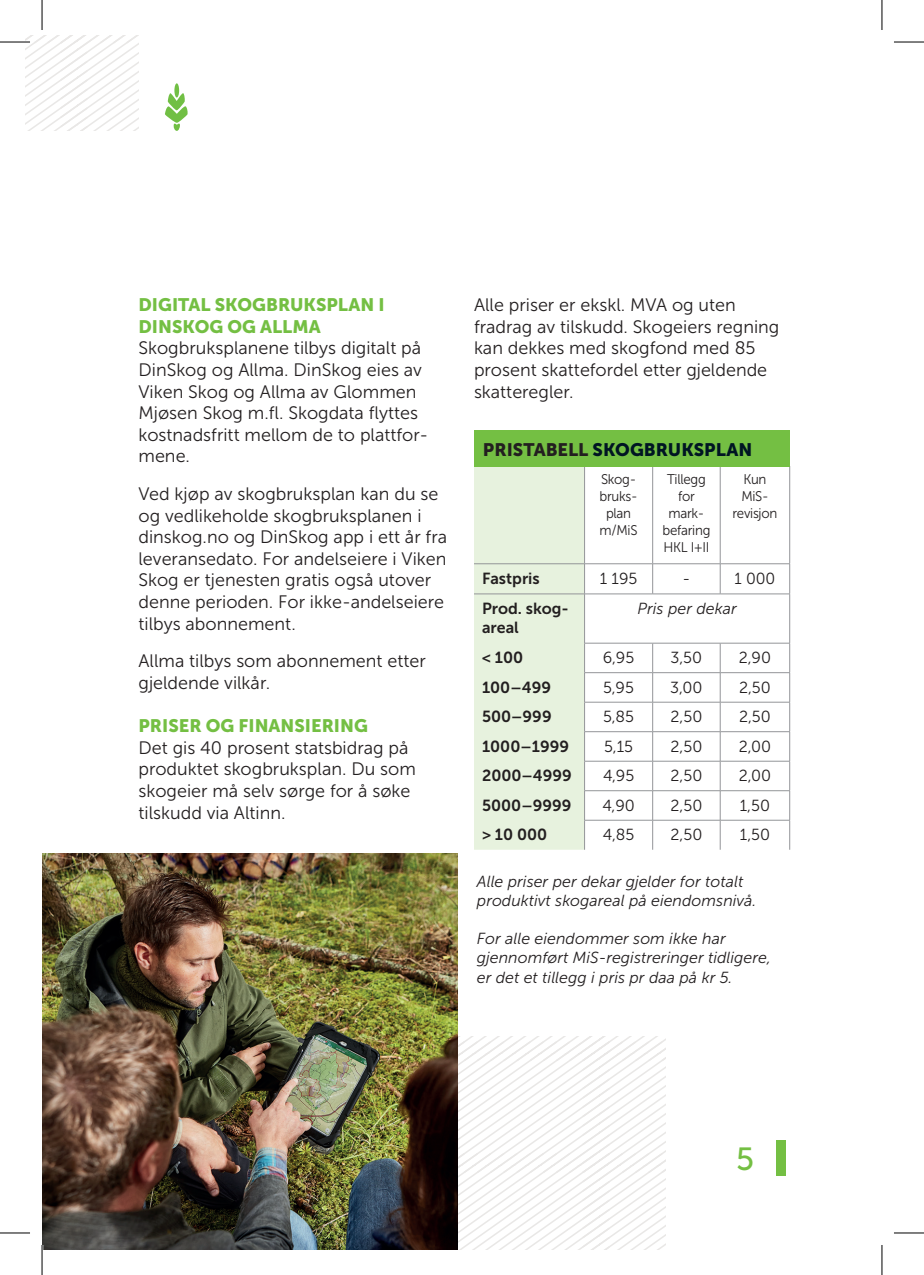
<style>
.page{position:relative;width:924px;height:1275px;background:#fff}
.page>*{position:absolute;margin:0;border:0;box-sizing:border-box;transform-origin:0 0}
.t1{font:32px "Museo Sans 500";color:#74bf43}
.t2{font:18px/21.6px "Museo Sans 300";color:#231f20}
.t3{font:18px/21.6px "Museo Sans 900";color:#74bf43}
.t4{font:18px "Museo Sans 900";color:#001523}
.t5{font:italic 16px/19.2px "Museo Sans 300";color:#231f20}
.t6{font:16px "Museo Sans 300";color:#231f20}
.t7{font:16px/19.2px "Museo Sans 700";color:#231f20}
.t8{font:14px/16.8px "Museo Sans 300";letter-spacing:-.02em;color:#231f20;text-align:center;scale:.95 1}
.s1{color:#231f20}
</style>
<div class="page">
<div style="left:776px;top:1140px;width:9px;height:35px;background:#74bf43"></div>
<div style="left:174px;top:83px;width:5px;height:15px;background:#71bf44;border-radius:50%"></div>
<svg style="left:165px;top:93px;width:23px;height:38px"></svg>
<svg style="left:457px;top:1036px;width:208px;height:214px"></svg>
<svg style="left:25px;top:36px;width:114px;height:95px"></svg>
<img style="left:42px;top:853px;width:415px;height:397px">
<hr style="left:652px;top:466px;width:1px;height:97px;background:#939598">
<hr style="left:719px;top:466px;width:1px;height:97px;background:#939598">
<hr style="left:789px;top:466px;width:1px;height:97px;background:#939598">
<hr style="left:584px;top:563px;width:68px;height:1px;background:#939598">
<hr style="left:652px;top:563px;width:67px;height:1px;background:#939598">
<svg style="left:652px;top:564px;width:1px;height:29px"></svg>
<hr style="left:719px;top:563px;width:70px;height:1px;background:#939598">
<svg style="left:719px;top:564px;width:1px;height:29px"></svg>
<svg style="left:789px;top:564px;width:1px;height:29px"></svg>
<hr style="left:584px;top:593px;width:68px;height:1px;background:#939598">
<hr style="left:652px;top:593px;width:67px;height:1px;background:#939598">
<hr style="left:719px;top:593px;width:70px;height:1px;background:#939598">
<hr style="left:789px;top:594px;width:1px;height:49px;background:#939598">
<hr style="left:584px;top:643px;width:68px;height:1px;background:#939598">
<hr style="left:652px;top:643px;width:67px;height:1px;background:#939598">
<hr style="left:719px;top:643px;width:70px;height:1px;background:#939598">
<hr style="left:584px;top:672px;width:68px;height:1px;background:#939598">
<hr style="left:652px;top:672px;width:67px;height:1px;background:#939598">
<hr style="left:719px;top:672px;width:70px;height:1px;background:#939598">
<hr style="left:584px;top:702px;width:68px;height:1px;background:#939598">
<hr style="left:652px;top:702px;width:67px;height:1px;background:#939598">
<hr style="left:719px;top:702px;width:70px;height:1px;background:#939598">
<hr style="left:584px;top:731px;width:68px;height:1px;background:#939598">
<hr style="left:652px;top:731px;width:67px;height:1px;background:#939598">
<hr style="left:719px;top:731px;width:70px;height:1px;background:#939598">
<hr style="left:584px;top:761px;width:68px;height:1px;background:#939598">
<hr style="left:652px;top:761px;width:67px;height:1px;background:#939598">
<hr style="left:719px;top:761px;width:70px;height:1px;background:#939598">
<hr style="left:584px;top:790px;width:68px;height:1px;background:#939598">
<hr style="left:652px;top:790px;width:67px;height:1px;background:#939598">
<hr style="left:719px;top:790px;width:70px;height:1px;background:#939598">
<hr style="left:584px;top:820px;width:68px;height:1px;background:#939598">
<div style="left:474px;top:467px;width:111px;height:382px;background:#e7f2de"></div>
<hr style="left:652px;top:820px;width:67px;height:1px;background:#939598">
<svg style="left:652px;top:643px;width:1px;height:206px"></svg>
<hr style="left:719px;top:820px;width:70px;height:1px;background:#939598">
<svg style="left:719px;top:643px;width:1px;height:206px"></svg>
<svg style="left:789px;top:643px;width:1px;height:206px"></svg>
<div style="left:474px;top:430px;width:315px;height:37px;background:#74bf43"></div>
<hr style="left:0;top:41px;width:30px;height:2px;background:#fff">
<hr style="left:0;top:42px;width:30px;height:1px;background:#000">
<hr style="left:893px;top:42px;width:30px;height:1px;background:#000">
<hr style="left:0;top:1232px;width:30px;height:1px;background:#000">
<hr style="left:893px;top:1232px;width:30px;height:1px;background:#000">
<hr style="left:42px;top:0;width:1px;height:30px;background:#000">
<hr style="left:42px;top:1245px;width:1px;height:30px;background:#000">
<hr style="left:881px;top:0;width:1px;height:30px;background:#000">
<hr style="left:881px;top:1245px;width:1px;height:30px;background:#000">
<p class="t3" style="left:138px;top:294px;width:248px">DIGITAL SKOGBRUKSPLAN I<br>DINSKOG OG ALLMA</p>
<p class="t2" style="left:138px;top:337px;width:291px">Skogbruksplanene tilbys digitalt på<br>DinSkog og Allma. DinSkog eies av<br>Viken Skog og Allma av Glommen<br>Mjøsen Skog m.fl. Skogdata flyttes kostnadsfritt mellom de to plattfor&shy;mene.</p>
<p class="t2" style="left:138px;top:483px;width:310px">Ved kjøp av skogbruksplan kan du se og vedlikeholde skogbruksplanen i dinskog.no og DinSkog app i ett år fra leveransedato. For andelseiere i Viken Skog er tjenesten gratis også utover denne perioden. For ikke-andelseiere tilbys abonnement.</p>
<p class="t2" style="left:138px;top:650px;width:289px">Allma tilbys som abonnement etter gjeldende vilkår.</p>
<p class="t3" style="left:138px;top:715px;width:231px">PRISER OG FINANSIERING</p>
<p class="t2" style="left:138px;top:737px;width:279px">Det gis 40 prosent statsbidrag på produktet skogbruksplan. Du som skogeier må selv sørge for å søke tilskudd via Altinn.</p>
<p class="t2" style="left:474px;top:294px;width:307px">Alle priser er ekskl. MVA og uten fradrag av tilskudd. Skogeiers regning kan dekkes med skogfond med 85 prosent skattefordel etter gjeldende skatteregler.</p>
<p class="t4" style="left:483px;top:440px;width:270px"><span class="s1">PRISTABELL</span> SKOGBRUKSPLAN</p>
<p class="t8" style="left:599px;top:471px;width:42px">Skog&shy;bruks&shy;plan m/MiS</p>
<p class="t8" style="left:662px;top:471px;width:52px">Tillegg for mark&shy;befaring<br>HKL I + II</p>
<p class="t8" style="left:732px;top:471px;width:49px">Kun<br>MiS&shy;revisjon</p>
<p class="t7" style="left:482px;top:568px;width:59px">Fastpris</p>
<p class="t6" style="left:599px;top:569px;width:39px">1 195</p>
<p class="t6" style="left:682px;top:569px;width:9px">-</p>
<p class="t6" style="left:734px;top:569px;width:42px">1 000</p>
<p class="t7" style="left:482px;top:599px;width:88px">Prod. skog&shy;areal</p>
<p class="t5" style="left:637px;top:599px;width:101px">Pris per dekar</p>
<p class="t7" style="left:482px;top:648px;width:43px">&lt; 100</p>
<p class="t6" style="left:602px;top:649px;width:33px">6,95</p>
<p class="t6" style="left:670px;top:649px;width:33px">3,50</p>
<p class="t6" style="left:738px;top:649px;width:34px">2,90</p>
<p class="t7" style="left:482px;top:677px;width:70px">100–499</p>
<p class="t6" style="left:603px;top:678px;width:32px">5,95</p>
<p class="t6" style="left:670px;top:678px;width:34px">3,00</p>
<p class="t6" style="left:738px;top:678px;width:33px">2,50</p>
<p class="t7" style="left:482px;top:707px;width:71px">500–999</p>
<p class="t6" style="left:603px;top:708px;width:32px">5,85</p>
<p class="t6" style="left:670px;top:708px;width:33px">2,50</p>
<p class="t6" style="left:738px;top:708px;width:33px">2,50</p>
<p class="t7" style="left:482px;top:736px;width:88px">1000–1999</p>
<p class="t6" style="left:604px;top:737px;width:30px">5,15</p>
<p class="t6" style="left:670px;top:737px;width:33px">2,50</p>
<p class="t6" style="left:738px;top:737px;width:34px">2,00</p>
<p class="t7" style="left:482px;top:766px;width:91px">2000–4999</p>
<p class="t6" style="left:602px;top:767px;width:33px">4,95</p>
<p class="t6" style="left:670px;top:767px;width:33px">2,50</p>
<p class="t6" style="left:738px;top:767px;width:34px">2,00</p>
<p class="t7" style="left:482px;top:795px;width:91px">5000–9999</p>
<p class="t6" style="left:602px;top:796px;width:34px">4,90</p>
<p class="t6" style="left:670px;top:796px;width:33px">2,50</p>
<p class="t6" style="left:739px;top:796px;width:32px">1,50</p>
<p class="t7" style="left:482px;top:825px;width:67px">&gt; 10 000</p>
<p class="t6" style="left:602px;top:826px;width:33px">4,85</p>
<p class="t6" style="left:670px;top:826px;width:33px">2,50</p>
<p class="t6" style="left:739px;top:826px;width:32px">1,50</p>
<p class="t5" style="left:476px;top:871px;width:281px">Alle priser per dekar gjelder for totalt produktivt skogareal på eiendomsnivå.</p>
<p class="t5" style="left:476px;top:929px;width:295px">For alle eiendommer som ikke har gjennomført MiS-registreringer tidligere, er det et tillegg i pris pr daa på kr 5.</p>
<h1 class="t1" style="left:735px;top:1141px;width:20px">5</h1>
</div>
